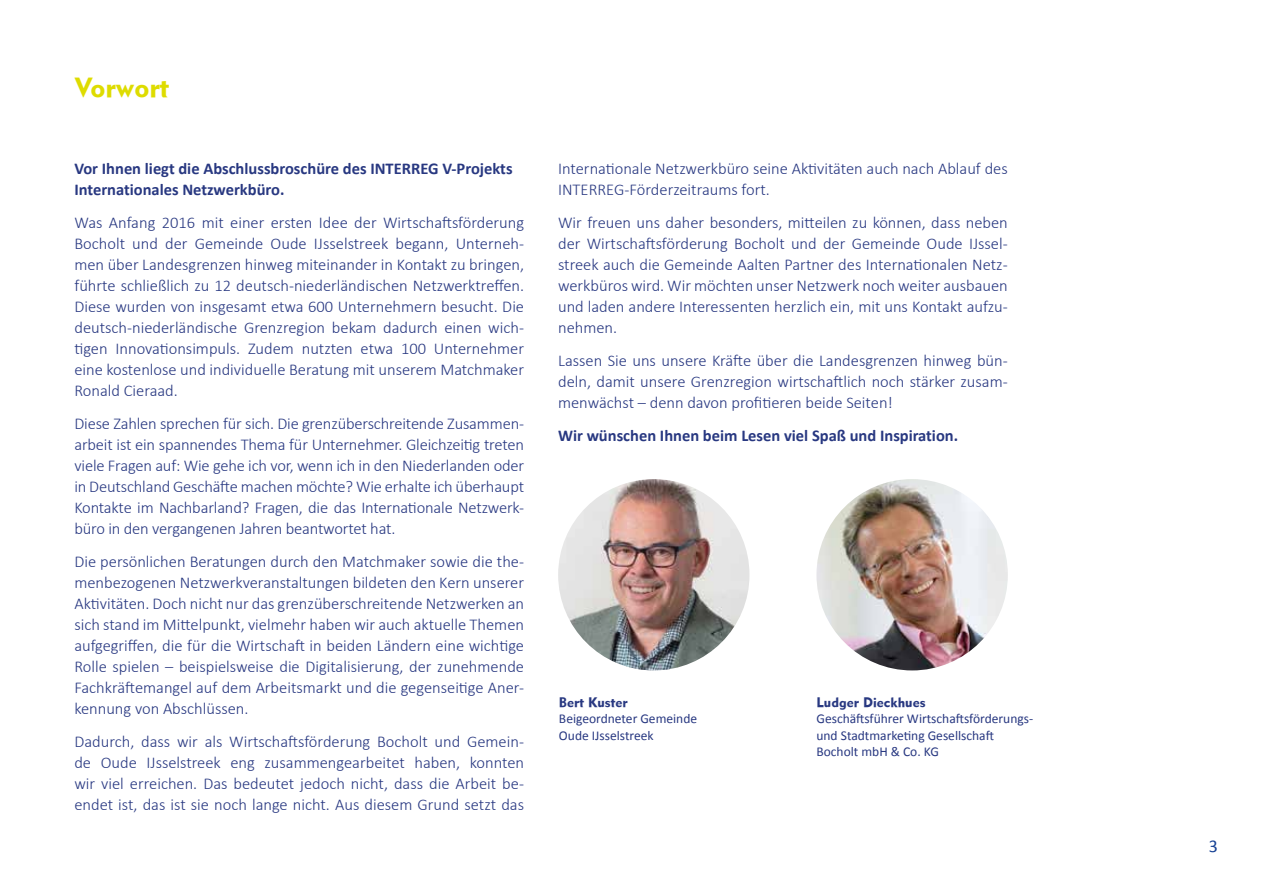
<style>
.page{position:relative;width:1263px;height:893px;background:#fff}
.page>*{position:absolute;margin:0;border:0;box-sizing:border-box;transform-origin:0 0}
.t1{font:27px "Metro Black LT Two";color:#dedc00}
.t2{font:18px "Calibri";color:#164194}
.t3{font:300 16.5px/21px "Calibri";color:#283881;text-align:justify}
.t4{font:700 16.5px/21px "Calibri";color:#283881}
.t5{font:13.5px/16.5px "Calibri";color:#283881}
.t6{font:13.5px "Metro Black LT Two";color:#283881}
</style>
<div class="page">
<img style="left:558px;top:479px;width:191px;height:191px;border-radius:96px">
<img style="left:816px;top:479px;width:192px;height:191px;border-radius:96px">
<h1 class="t1" style="left:74px;top:71px;width:97px">Vorwort</h1>
<p class="t4" style="left:74px;top:157px;width:440px">Vor Ihnen liegt die Abschlussbroschüre des INTERREG V-Projekts<br>Internationales Netzwerkbüro.</p>
<p class="t3" style="left:74px;top:212px;width:451px">Was Anfang 2016 mit einer ersten Idee der Wirtschaftsförderung Bocholt und der Gemeinde Oude IJsselstreek begann, Unterneh&shy;men über Landesgrenzen hinweg miteinander in Kontakt zu bringen, führte schließlich zu 12 deutsch-niederländischen Netzwerktreffen.<br>Diese wurden von insgesamt etwa 600 Unternehmern besucht. Die deutsch-niederländische Grenzregion bekam dadurch einen wich&shy;tigen Innovationsimpuls. Zudem nutzten etwa 100 Unternehmer eine kostenlose und individuelle Beratung mit unserem Matchmaker Ronald Cieraad.</p>
<p class="t3" style="left:74px;top:413px;width:451px">Diese Zahlen sprechen für sich. Die grenzüberschreitende Zusammen&shy;arbeit ist ein spannendes Thema für Unternehmer. Gleichzeitig treten viele Fragen auf: Wie gehe ich vor, wenn ich in den Niederlanden oder in Deutschland Geschäfte machen möchte? Wie erhalte ich überhaupt Kontakte im Nachbarland? Fragen, die das Internationale Netzwerk&shy;büro in den vergangenen Jahren beantwortet hat.</p>
<p class="t3" style="left:74px;top:551px;width:451px">Die persönlichen Beratungen durch den Matchmaker sowie die the&shy;menbezogenen Netzwerkveranstaltungen bildeten den Kern unserer Aktivitäten. Doch nicht nur das grenzüberschreitende Netzwerken an sich stand im Mittelpunkt, vielmehr haben wir auch aktuelle Themen aufgegriffen, die für die Wirtschaft in beiden Ländern eine wichtige Rolle spielen – beispielsweise die Digitalisierung, der zunehmende Fachkräftemangel auf dem Arbeitsmarkt und die gegenseitige Aner&shy;kennung von Abschlüssen.</p>
<p class="t3" style="left:74px;top:731px;width:451px">Dadurch, dass wir als Wirtschaftsförderung Bocholt und Gemein&shy;de Oude IJsselstreek eng zusammengearbeitet haben, konnten wir viel erreichen. Das bedeutet jedoch nicht, dass die Arbeit be&shy;endet ist, das ist sie noch lange nicht. Aus diesem Grund setzt das</p>
<p class="t3" style="left:558px;top:158px;width:451px">Internationale Netzwerkbüro seine Aktivitäten auch nach Ablauf des<br>INTERREG-Förderzeitraums fort.</p>
<p class="t3" style="left:558px;top:212px;width:451px">Wir freuen uns daher besonders, mitteilen zu können, dass neben der Wirtschaftsförderung Bocholt und der Gemeinde Oude IJssel&shy;streek auch die Gemeinde Aalten Partner des Internationalen Netz&shy;werkbüros wird. Wir möchten unser Netzwerk noch weiter ausbauen und laden andere Interessenten herzlich ein, mit uns Kontakt aufzu&shy;nehmen.</p>
<p class="t3" style="left:558px;top:350px;width:451px">Lassen Sie uns unsere Kräfte über die Landesgrenzen hinweg bün&shy;deln, damit unsere Grenzregion wirtschaftlich noch stärker zusam&shy;menwächst – denn davon profitieren beide Seiten!</p>
<p class="t4" style="left:558px;top:425px;width:402px">Wir wünschen Ihnen beim Lesen viel Spaß und Inspiration.</p>
<p class="t6" style="left:559px;top:694px;width:70px">Bert Kuster</p>
<p class="t5" style="left:559px;top:710px;width:140px">Beigeordneter Gemeinde<br>Oude IJsselstreek</p>
<p class="t6" style="left:816px;top:694px;width:111px">Ludger Dieckhues</p>
<p class="t5" style="left:816px;top:710px;width:218px">Geschäftsführer Wirtschaftsförderungs&shy;und Stadtmarketing Gesellschaft<br>Bocholt mbH &amp; Co. KG</p>
<p class="t2" style="left:1209px;top:834px;width:11px">3</p>
</div>
